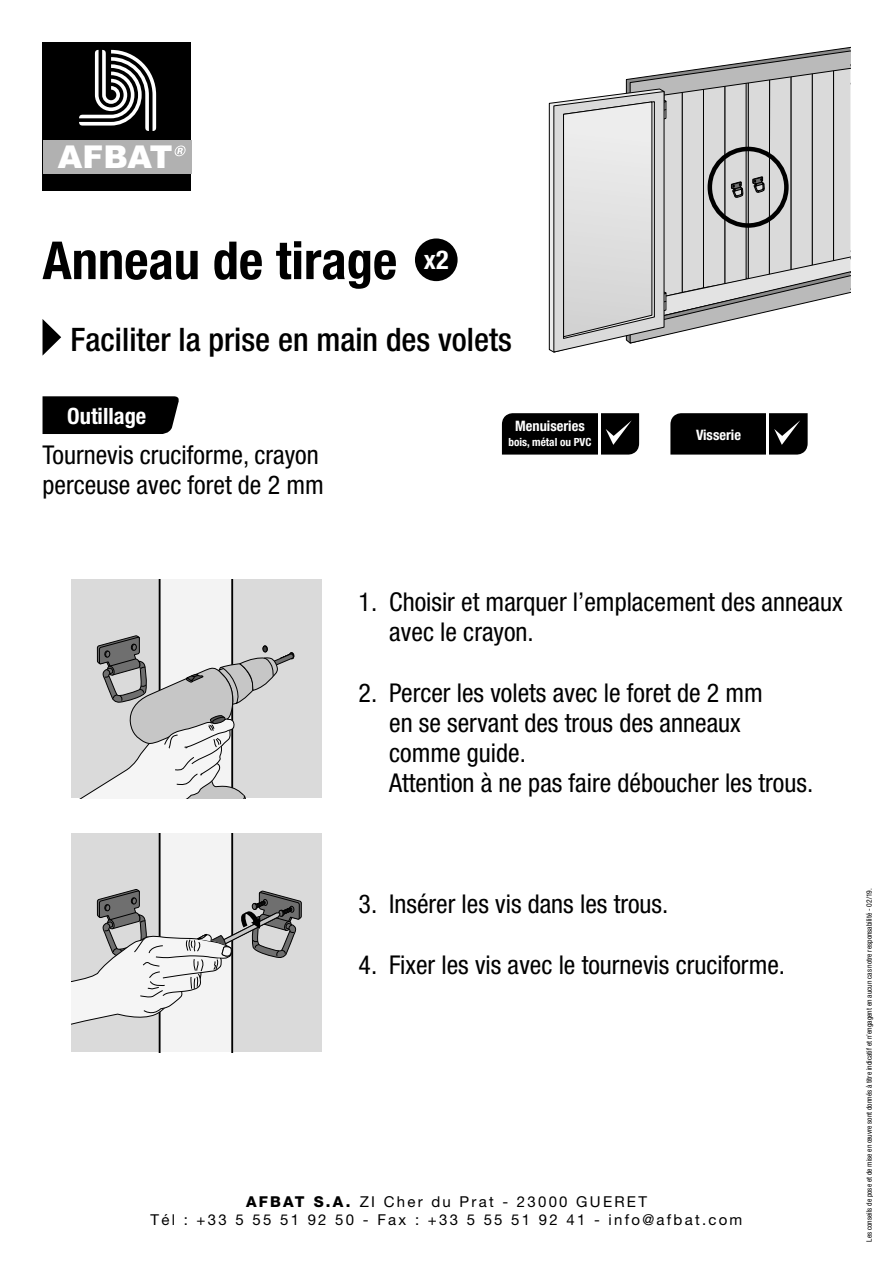
<style>
.page{position:relative;width:893px;height:1263px;background:#fff}
.page>*{position:absolute;margin:0;border:0;box-sizing:border-box;transform-origin:0 0}
.t1{font:700 condensed 52.5px "Helvetica Neue";color:#000}
.t2{font:500 condensed 32.4px "Helvetica Neue";color:#000}
.t3{font:900 31.5px "Arial";letter-spacing:-.01em;color:#fff}
.t4{font:700 condensed 26.1px "Helvetica Neue";color:#fff}
.t5{font:condensed 25.95px/30.3px "Helvetica Neue";color:#000}
.t6{font:700 condensed 22.5px "Helvetica Neue";color:#fff}
.t7{font:15px/18px "Helvetica Neue";letter-spacing:.15em;color:#000;text-align:center}
.t8{font:700 condensed 14.4px "Helvetica Neue";color:#fff}
.t9{font:700 condensed 11.25px "Helvetica Neue";color:#fff}
.t10{font:condensed 7.5px "Helvetica Neue";color:#000}
.s1{font-weight:800}
</style>
<div class="page">
<svg style="left:549px;top:47px;width:301px;height:305px"></svg>
<div style="left:708px;top:147px;width:81px;height:81px;border:4px solid #000;border-radius:50%"></div>
<div style="left:43px;top:396px;width:136px;height:38px;background:#000"></div>
<div style="left:43px;top:43px;width:148px;height:148px;background:#000"></div>
<div style="left:43px;top:140px;width:148px;height:33px;background:#b1b1b1"></div>
<svg style="left:174px;top:146px;width:12px;height:10px"></svg>
<svg style="left:79px;top:50px;width:77px;height:81px"></svg>
<svg style="left:43px;top:319px;width:18px;height:36px"></svg>
<div style="left:415px;top:238px;width:43px;height:43px;background:#000;border-radius:50%"></div>
<svg style="left:72px;top:579px;width:249px;height:219px"></svg>
<svg style="left:72px;top:833px;width:249px;height:219px"></svg>
<svg style="left:501px;top:413px;width:139px;height:42px;background:#131313"></svg>
<svg style="left:670px;top:413px;width:138px;height:42px;background:#111"></svg>
<p class="t3" style="left:58px;top:134px;width:116px">AFBAT</p>
<h1 class="t1" style="left:43px;top:229px;width:356px">Anneau de tirage</h1>
<p class="t4" style="left:424px;top:244px;width:26px">x2</p>
<p class="t2" style="left:71px;top:320px;width:443px">Faciliter la prise en main des volets</p>
<p class="t6" style="left:67px;top:402px;width:81px">Outillage</p>
<p class="t5" style="left:43px;top:439px;width:283px">Tournevis cruciforme, crayon perceuse avec foret de 2 mm</p>
<p class="t8" style="left:515px;top:418px;width:71px">Menuiseries</p>
<p class="t9" style="left:508px;top:435px;width:85px">bois, métal ou PVC</p>
<p class="t8" style="left:696px;top:426px;width:46px">Visserie</p>
<p class="t5" style="left:389px;top:586px;width:455px;text-indent:-31px">1. Choisir et marquer l’emplacement des anneaux avec le crayon.</p>
<p class="t5" style="left:389px;top:677px;width:425px;text-indent:-31px">2. Percer les volets avec le foret de 2 mm<br>en se servant des trous des anneaux comme guide.<br>Attention à ne pas faire déboucher les trous.</p>
<p class="t5" style="left:359px;top:889px;width:311px">3. Insérer les vis dans les trous.</p>
<p class="t5" style="left:359px;top:949px;width:428px">4. Fixer les vis avec le tournevis cruciforme.</p>
<p class="t7" style="left:151px;top:1192px;width:593px"><span class="s1">AFBAT S.A.</span> ZI Cher du Prat - 23000 GUERET<br>Tél : +33 5 55 51 92 50 - Fax : +33 5 55 51 92 41 - info@afbat.com</p>
<p class="t10" style="left:865px;top:1242px;width:355px;rotate:-90deg">Les conseils de pose et de mise en œuvre sont donnés à titre indicatif et n’engagent en aucun cas notre responsabilité - 02/19.</p>
</div>
